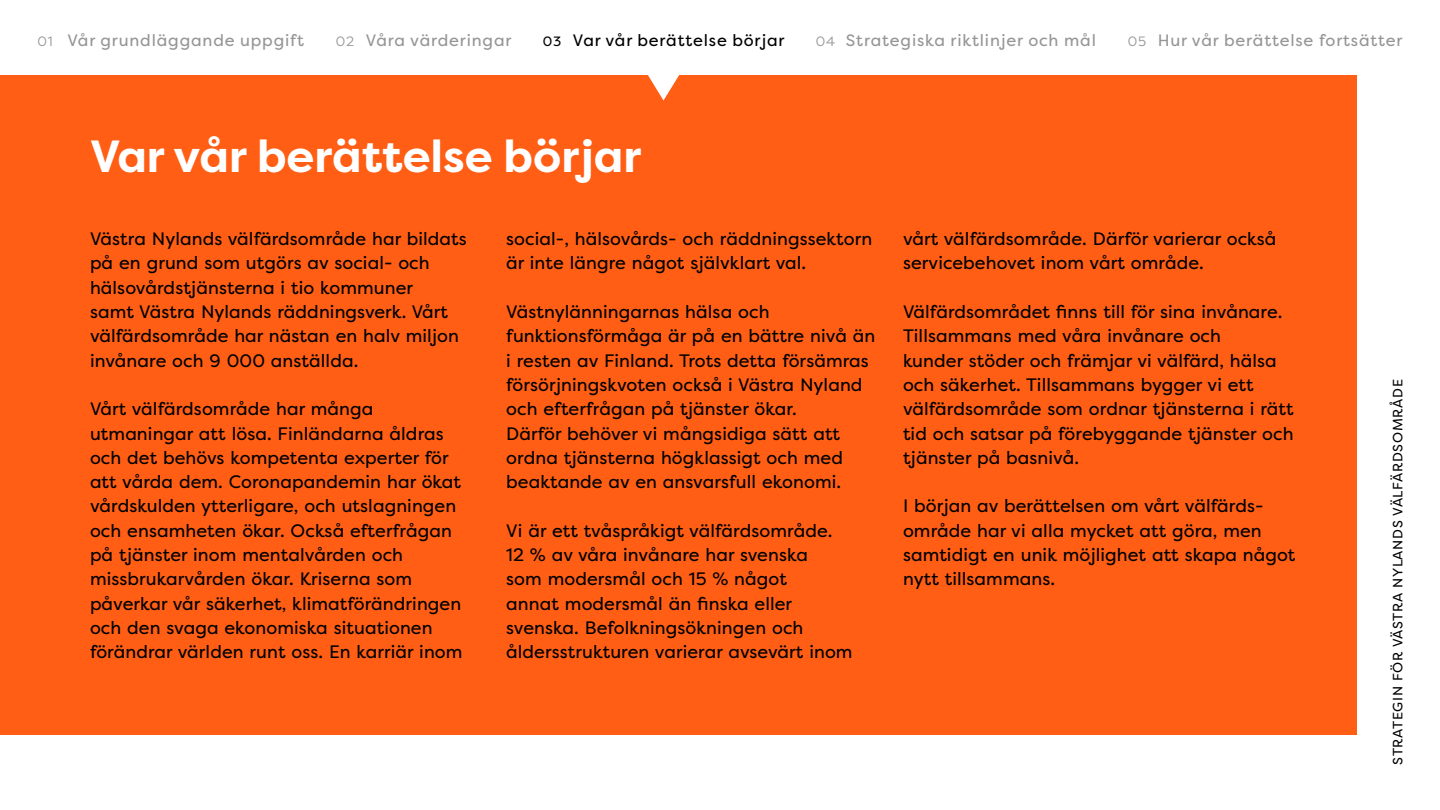
<style>
.page{position:relative;width:1440px;height:810px;background:#ff5e14}
.page>*{position:absolute;margin:0;border:0;box-sizing:border-box;transform-origin:0 0}
.otsikko_h3{font:700 45px "Filson Pro";color:#fff}
.leipis{font:18px/24.3px "Filson Pro";letter-spacing:.005em;color:#000}
.t1{font:16.5px "Filson Pro";letter-spacing:.05em;color:#969696}
.t2{font:16.5px "Filson Pro";letter-spacing:.05em;color:#000}
.t3{font:13.5px "Filson Pro";letter-spacing:.05em;color:#000}
.s1{font-size:13.5px}
</style>
<div class="page">
<div style="left:1358px;top:0;width:82px;height:810px;background:#fff"></div>
<div style="left:0;top:735px;width:1440px;height:75px;background:#fff"></div>
<div style="left:0;top:0;width:1440px;height:75px;background:#fff"></div>
<svg style="left:648px;top:75px;width:31px;height:26px"></svg>
<p class="t1" style="left:38px;top:29px;width:268px"><span class="s1">01</span> Vår grundläggande uppgift</p>
<p class="t1" style="left:336px;top:29px;width:177px"><span class="s1">02</span> Våra värderingar</p>
<p class="t2" style="left:543px;top:29px;width:243px"><span class="s1">03</span> Var vår berättelse börjar</p>
<p class="t1" style="left:816px;top:29px;width:281px"><span class="s1">04</span> Strategiska riktlinjer och mål</p>
<p class="t1" style="left:1128px;top:29px;width:276px"><span class="s1">05</span> Hur vår berättelse fortsätter</p>
<h3 class="otsikko_h3" style="left:90px;top:128px;width:553px">Var vår berättelse börjar</h3>
<p class="leipis" style="left:90px;top:226px;width:378px">Västra Nylands välfärdsområde har bildats på en grund som utgörs av social- och hälsovårdstjänsterna i tio kommuner<br>samt Västra Nylands räddningsverk. Vårt välfärdsområde har nästan en halv miljon invånare och 9 000 anställda.</p>
<p class="leipis" style="left:90px;top:396px;width:374px">Vårt välfärdsområde har många utmaningar att lösa. Finländarna åldras och det behövs kompetenta experter för att vårda dem. Coronapandemin har ökat vårdskulden ytterligare, och utslagningen och ensamheten ökar. Också efterfrågan på tjänster inom mentalvården och missbrukarvården ökar. Kriserna som påverkar vår säkerhet, klimatförändringen och den svaga ekonomiska situationen förändrar världen runt oss. En karriär inom</p>
<p class="leipis" style="left:506px;top:226px;width:368px">social-, hälsovårds- och räddningssektorn är inte längre något självklart val.</p>
<p class="leipis" style="left:506px;top:299px;width:371px">Västnylänningarnas hälsa och funktionsförmåga är på en bättre nivå än i resten av Finland. Trots detta försämras försörjningskvoten också i Västra Nyland och efterfrågan på tjänster ökar.<br>Därför behöver vi mångsidiga sätt att ordna tjänsterna högklassigt och med beaktande av en ansvarsfull ekonomi.</p>
<p class="leipis" style="left:506px;top:518px;width:348px">Vi är ett tvåspråkigt välfärdsområde.<br>12 % av våra invånare har svenska<br>som modersmål och 15 % något<br>annat modersmål än finska eller svenska. Befolkningsökningen och åldersstrukturen varierar avsevärt inom</p>
<p class="leipis" style="left:903px;top:226px;width:375px">vårt välfärdsområde. Därför varierar också servicebehovet inom vårt område.</p>
<p class="leipis" style="left:903px;top:299px;width:392px">Välfärdsområdet finns till för sina invånare.<br>Tillsammans med våra invånare och<br>kunder stöder och främjar vi välfärd, hälsa och säkerhet. Tillsammans bygger vi ett välfärdsområde som ordnar tjänsterna i rätt tid och satsar på förebyggande tjänster och tjänster på basnivå.</p>
<p class="leipis" style="left:903px;top:494px;width:394px">I början av berättelsen om vårt välfärds&shy;område har vi alla mycket att göra, men samtidigt en unik möjlighet att skapa något nytt tillsammans.</p>
<p class="t3" style="left:1389px;top:765px;width:387px;rotate:-90deg">STRATEGIN FÖR VÄSTRA NYLANDS VÄLFÄRDSOMRÅDE</p>
</div>
